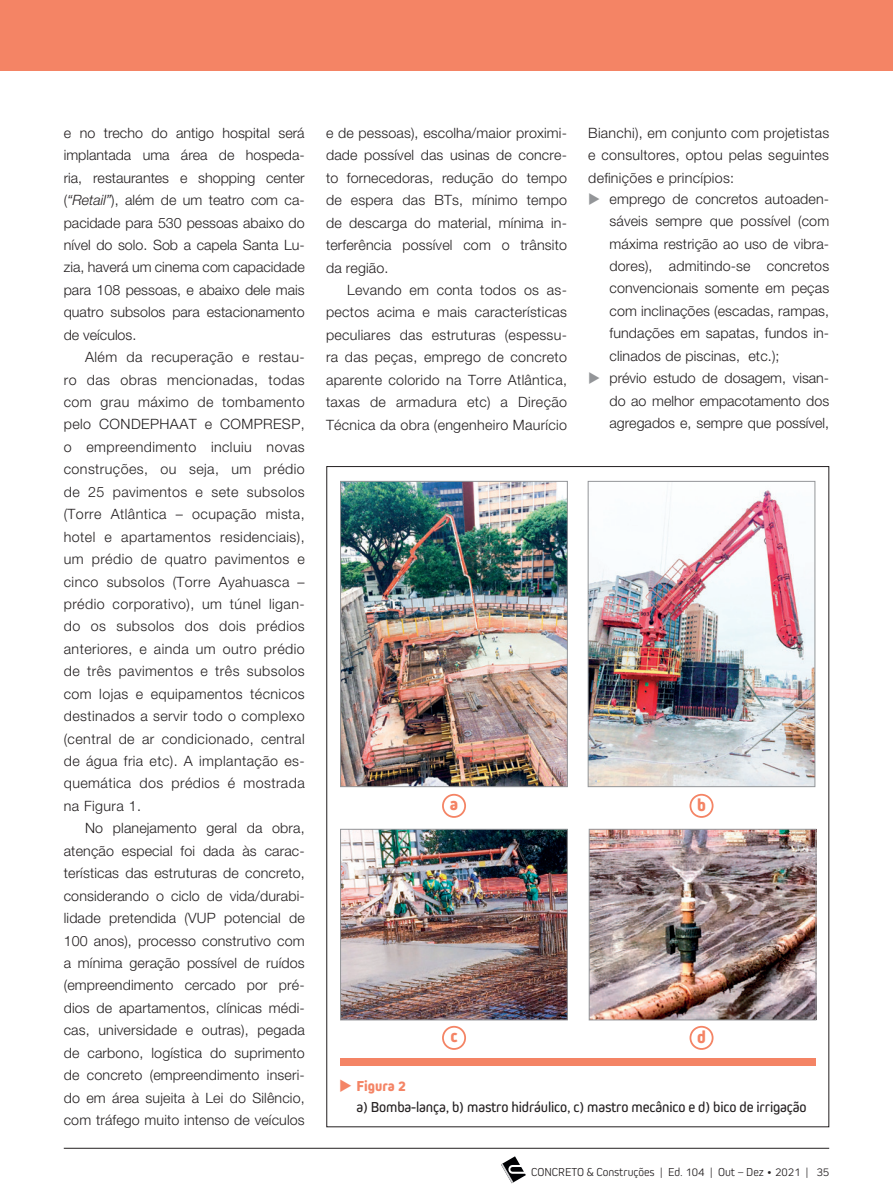
<style>
.page{position:relative;width:893px;height:1191px;background:#fff}
.page>*{position:absolute;margin:0;border:0;box-sizing:border-box;transform-origin:0 0}
.t1{font:800 18px "Kiro";color:#f48465}
.t2{font:15px/21px "Kiro";letter-spacing:-.01em;color:#231f20}
.t3{font:300 14.25px/22.5px "Helvetica Neue LT Std";letter-spacing:.01em;color:#231f20;text-align:justify}
.t4{font:300 12px "Kiro";color:#231f20}
.s1{font-style:italic}
.s2{color:#939598}
.s3{color:#f48465}
.s4{font-weight:800;color:#f48465}
</style>
<div class="page">
<svg style="left:501px;top:1156px;width:25px;height:27px"></svg>
<hr style="left:64px;top:1148px;width:765px;height:1px;background:#231f20">
<div style="left:442px;top:1025px;width:24px;height:24px;border:2px solid #f48465;border-radius:50%"></div>
<div style="left:442px;top:794px;width:24px;height:24px;border:2px solid #f48465;border-radius:50%"></div>
<div style="left:689px;top:1025px;width:24px;height:24px;border:2px solid #f48465;border-radius:50%"></div>
<div style="left:689px;top:794px;width:24px;height:24px;border:2px solid #f48465;border-radius:50%"></div>
<div style="left:341px;top:1058px;width:475px;height:7px;background:#f48465"></div>
<img style="left:342px;top:831px;width:223px;height:187px">
<div style="left:340px;top:829px;width:227px;height:191px;border:1px solid #939598"></div>
<img style="left:591px;top:831px;width:223px;height:187px">
<div style="left:589px;top:829px;width:227px;height:191px;border:1px solid #939598"></div>
<img style="left:342px;top:483px;width:223px;height:302px">
<div style="left:340px;top:481px;width:227px;height:306px;border:1px solid #939598"></div>
<img style="left:590px;top:490px;width:223px;height:295px">
<div style="left:588px;top:481px;width:227px;height:306px;border:1px solid #939598"></div>
<div style="left:0;top:0;width:893px;height:70px;background:#f48465"></div>
<p class="t3" style="left:64px;top:121px;width:242px">e no trecho do antigo hospital será implantada uma área de hospeda&shy;ria, restaurantes e shopping center (<span class="s1">“Retail”</span>), além de um teatro com ca&shy;pacidade para 530 pessoas abaixo do nível do solo. Sob a capela Santa Lu&shy;zia, haverá um cinema com capacidade para 108 pessoas, e abaixo dele mais quatro subsolos para estacionamento de veículos.</p>
<p class="t3" style="left:64px;top:345px;width:242px;text-indent:21px">Além da recuperação e restau&shy;ro das obras mencionadas, todas com grau máximo de tombamento pelo CONDEPHAAT e COMPRESP, o empreendimento incluiu novas construções, ou seja, um prédio de 25 pavimentos e sete subsolos (Torre Atlântica – ocupação mista, hotel e apartamentos residenciais), um prédio de quatro pavimentos e cinco subsolos (Torre Ayahuasca – prédio corporativo), um túnel ligan&shy;do os subsolos dos dois prédios anteriores, e ainda um outro prédio de três pavimentos e três subsolos com lojas e equipamentos técnicos destinados a servir todo o complexo (central de ar condicionado, central de água fria etc). A implantação es&shy;quemática dos prédios é mostrada na Figura 1.</p>
<p class="t3" style="left:64px;top:816px;width:242px;text-indent:21px">No planejamento geral da obra, atenção especial foi dada às carac&shy;terísticas das estruturas de concreto, considerando o ciclo de vida/durabi&shy;lidade pretendida (VUP potencial de 100 anos), processo construtivo com a mínima geração possível de ruídos (empreendimento cercado por pré&shy;dios de apartamentos, clínicas médi&shy;cas, universidade e outras), pegada de carbono, logística do suprimento de concreto (empreendimento inseri&shy;do em área sujeita à Lei do Silêncio, com tráfego muito intenso de veículos</p>
<p class="t3" style="left:326px;top:121px;width:242px">e de pessoas), escolha/maior proximi&shy;dade possível das usinas de concre&shy;to fornecedoras, redução do tempo de espera das BTs, mínimo tempo de descarga do material, mínima in&shy;terferência possível com o trânsito da região.</p>
<p class="t3" style="left:326px;top:278px;width:242px;text-indent:21px">Levando em conta todos os as&shy;pectos acima e mais características peculiares das estruturas (espessu&shy;ra das peças, emprego de concreto aparente colorido na Torre Atlântica, taxas de armadura etc) a Direção Técnica da obra (engenheiro Maurício</p>
<p class="t3" style="left:588px;top:121px;width:242px">Bianchi), em conjunto com projetistas e consultores, optou pelas seguintes definições e princípios:</p>
<p class="t3" style="left:609px;top:187px;width:221px;text-indent:-21px"><span class="s2">◆</span> emprego de concretos autoaden&shy;sáveis sempre que possível (com máxima restrição ao uso de vibra&shy;dores), admitindo-se concretos convencionais somente em peças com inclinações (escadas, rampas, fundações em sapatas, fundos in&shy;clinados de piscinas, etc.);</p>
<p class="t3" style="left:609px;top:366px;width:221px;text-indent:-21px"><span class="s2">◆</span> prévio estudo de dosagem, visan&shy;do ao melhor empacotamento dos agregados e, sempre que possível,</p>
<p class="t1" style="left:450px;top:794px;width:10px">a</p>
<p class="t1" style="left:450px;top:1026px;width:9px">c</p>
<p class="t1" style="left:697px;top:795px;width:10px">b</p>
<p class="t1" style="left:697px;top:1027px;width:10px">d</p>
<p class="t2" style="left:356px;top:1075px;width:452px;text-indent:-17px"><span class="s3">◆</span> <span class="s4">Figura 2<br></span>a) Bomba-lança, b) mastro hidráulico, c) mastro mecânico e d) bico de irrigação</p>
<p class="t4" style="left:531px;top:1164px;width:300px">CONCRETO &amp; Construções | Ed. 104 | Out – Dez • 2021 | 35</p>
</div>
